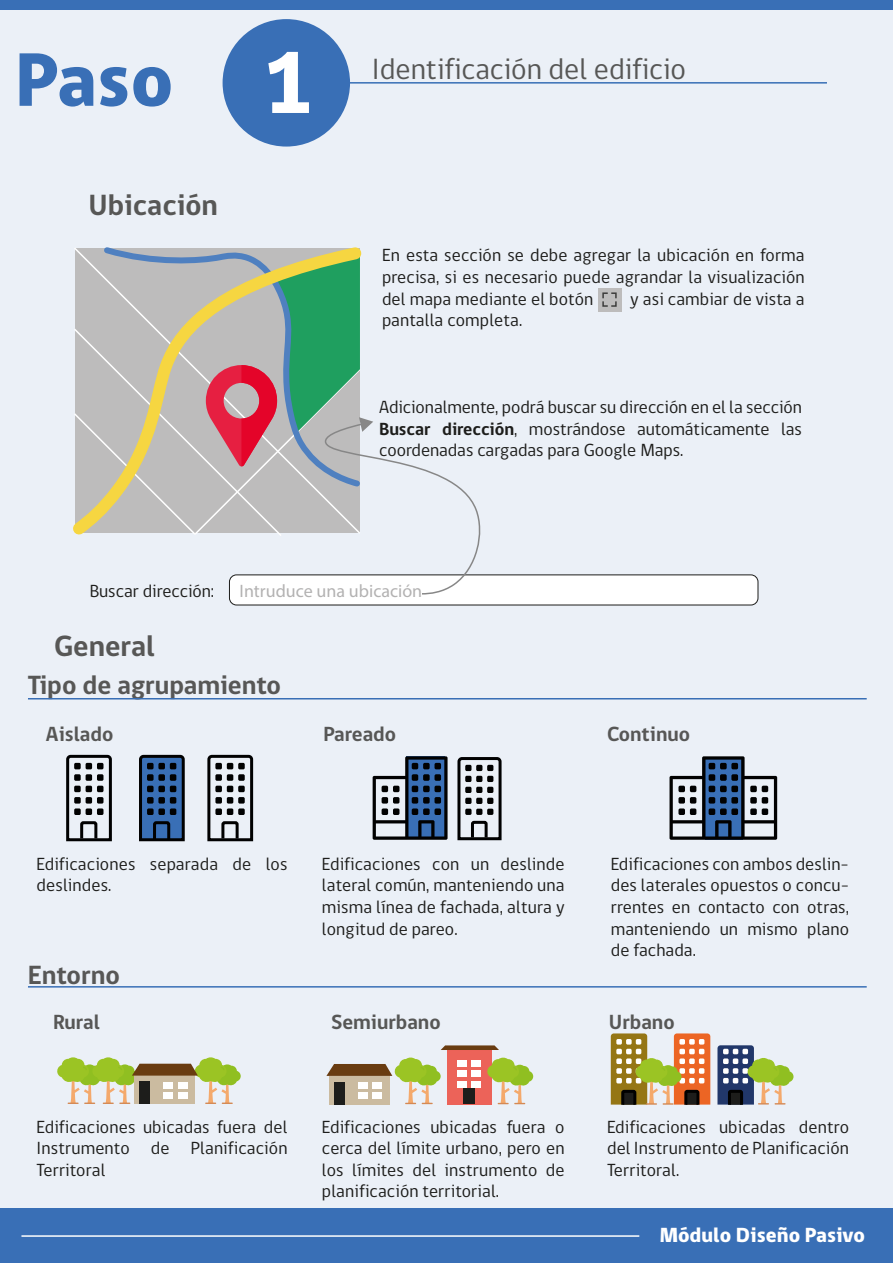
<style>
.page{position:relative;width:893px;height:1263px;background:#fff}
.page>*{position:absolute;margin:0;border:0;box-sizing:border-box;transform-origin:0 0}
.t1{font:800 77.7px "gob CL";color:#396fb6}
.t2{font:30px "gob CL";color:#575756}
.t3{font:700 30px "gob CL";color:#575756}
.t4{font:700 27px "gob CL";color:#575756}
.t5{font:700 21px "gob CL";color:#575756}
.t6{font:800 21px "gob CL";color:#fff}
.t7{font:18px/21.6px "gob CL";letter-spacing:.01em;color:#1d1d1b;text-align:justify}
.t8{font:18px "Myriad Pro";color:#b3b2b2}
.s1{font-size:89.85px;color:#fff}
.s2{font-weight:700}
</style>
<div class="page">
<div style="left:0;top:4px;width:893px;height:1259px;background:#ebf0f7"></div>
<hr style="left:348px;top:82px;width:479px;height:2px;background:#376eb5">
<svg style="left:74px;top:247px;width:288px;height:6px"></svg>
<div style="left:598px;top:288px;width:23px;height:23px;background:#bdbcbc"></div>
<svg style="left:602px;top:292px;width:15px;height:15px"></svg>
<svg style="left:457px;top:757px;width:45px;height:84px"></svg>
<svg style="left:669px;top:756px;width:93px;height:84px"></svg>
<div style="left:690px;top:808px;width:6px;height:7px;background:#010101;border-radius:2px"></div>
<svg style="left:373px;top:756px;width:75px;height:84px"></svg>
<svg style="left:57px;top:1057px;width:184px;height:47px"></svg>
<div style="left:447px;top:1050px;width:45px;height:54px;background:#ec6359"></div>
<svg style="left:487px;top:1057px;width:46px;height:47px"></svg>
<svg style="left:326px;top:1057px;width:115px;height:47px"></svg>
<div style="left:457px;top:1060px;width:10px;height:6px;background:#fff"></div>
<div style="left:471px;top:1060px;width:10px;height:6px;background:#fff"></div>
<div style="left:457px;top:1070px;width:10px;height:6px;background:#fff"></div>
<div style="left:471px;top:1070px;width:10px;height:6px;background:#fff"></div>
<div style="left:457px;top:1081px;width:10px;height:6px;background:#fff"></div>
<div style="left:471px;top:1081px;width:10px;height:6px;background:#fff"></div>
<div style="left:464px;top:1088px;width:11px;height:15px;background:#1d1d1b"></div>
<svg style="left:441px;top:1045px;width:58px;height:5px"></svg>
<svg style="left:717px;top:1045px;width:76px;height:60px"></svg>
<svg style="left:611px;top:1033px;width:99px;height:72px;background:#c09a5d"></svg>
<div style="left:223px;top:19px;width:127px;height:128px;background:#396fb6;border-radius:50%"></div>
<svg style="left:762px;top:699px;width:105px;height:289px"></svg>
<div style="left:229px;top:575px;width:529px;height:30px;background:#fff;border-radius:7px"></div>
<div style="left:229px;top:574px;width:529px;height:31px;border:1px solid #1d1d1b;border-radius:7px"></div>
<svg style="left:73px;top:253px;width:412px;height:342px"></svg>
<div style="left:0;top:1208px;width:893px;height:55px;background:#396fb6"></div>
<hr style="left:21px;top:1235px;width:618px;height:2px;background:#fff">
<div style="left:0;top:0;width:893px;height:10px;background:#396fb6"></div>
<svg style="left:139px;top:754px;width:46px;height:88px;background:#284975"></svg>
<svg style="left:207px;top:754px;width:47px;height:88px"></svg>
<div style="left:238px;top:763px;width:7px;height:6px;background:#010101;border-radius:2px"></div>
<svg style="left:66px;top:754px;width:46px;height:88px"></svg>
<hr style="left:28px;top:698px;width:839px;height:1px;background:#396fb6">
<hr style="left:28px;top:986px;width:839px;height:1px;background:#396fb6">
<h1 class="t1" style="left:15px;top:27px;width:300px">Paso <span class="s1">1</span></h1>
<h2 class="t3" style="left:89px;top:185px;width:131px">Ubicación</h2>
<h2 class="t2" style="left:372px;top:48px;width:316px">Identificación del edificio</h2>
<p class="t7" style="left:382px;top:245px;width:424px">En esta sección se debe agregar la ubicación en forma precisa, si es necesario puede agrandar la visualización del mapa mediante el botón</p>
<p class="t7" style="left:630px;top:288px;width:176px">y asi cambiar de vista a</p>
<p class="t7" style="left:382px;top:310px;width:142px">pantalla completa.</p>
<p class="t7" style="left:379px;top:397px;width:424px">Adicionalmente, podrá buscar su dirección en el la sección <span class="s2">Buscar dirección</span>, mostrándose automáticamente las coordenadas cargadas para Google Maps.</p>
<p class="t7" style="left:90px;top:580px;width:126px">Buscar dirección:</p>
<p class="t8" style="left:240px;top:579px;width:184px">Intruduce una ubicación</p>
<h2 class="t3" style="left:54px;top:625px;width:102px">General</h2>
<h3 class="t4" style="left:28px;top:667px;width:255px">Tipo de agrupamiento</h3>
<p class="t5" style="left:46px;top:720px;width:69px">Aislado</p>
<p class="t5" style="left:323px;top:720px;width:74px">Pareado</p>
<p class="t5" style="left:607px;top:720px;width:84px">Continuo</p>
<p class="t7" style="left:37px;top:853px;width:252px">Edificaciones separada de los deslindes.</p>
<p class="t7" style="left:322px;top:853px;width:244px">Edificaciones con un deslinde lateral común, manteniendo una misma línea de fachada, altura y longitud de pareo.</p>
<p class="t7" style="left:611px;top:853px;width:240px">Edificaciones con ambos deslin&shy;des laterales opuestos o concu&shy;rrentes en contacto con otras, manteniendo un mismo plano de fachada.</p>
<h3 class="t4" style="left:28px;top:956px;width:94px">Entorno</h3>
<p class="t5" style="left:53px;top:1007px;width:48px">Rural</p>
<p class="t5" style="left:331px;top:1007px;width:111px">Semiurbano</p>
<p class="t5" style="left:609px;top:1007px;width:67px">Urbano</p>
<p class="t7" style="left:37px;top:1116px;width:252px">Edificaciones ubicadas fuera del Instrumento de Planificación Territoral</p>
<p class="t7" style="left:322px;top:1116px;width:244px">Edificaciones ubicadas fuera o cerca del límite urbano, pero en los límites del instrumento de planificación territorial.</p>
<p class="t7" style="left:607px;top:1116px;width:243px">Edificaciones ubicadas dentro del Instrumento de Planificación Territoral.</p>
<p class="t6" style="left:660px;top:1221px;width:207px">Módulo Diseño Pasivo</p>
</div>
